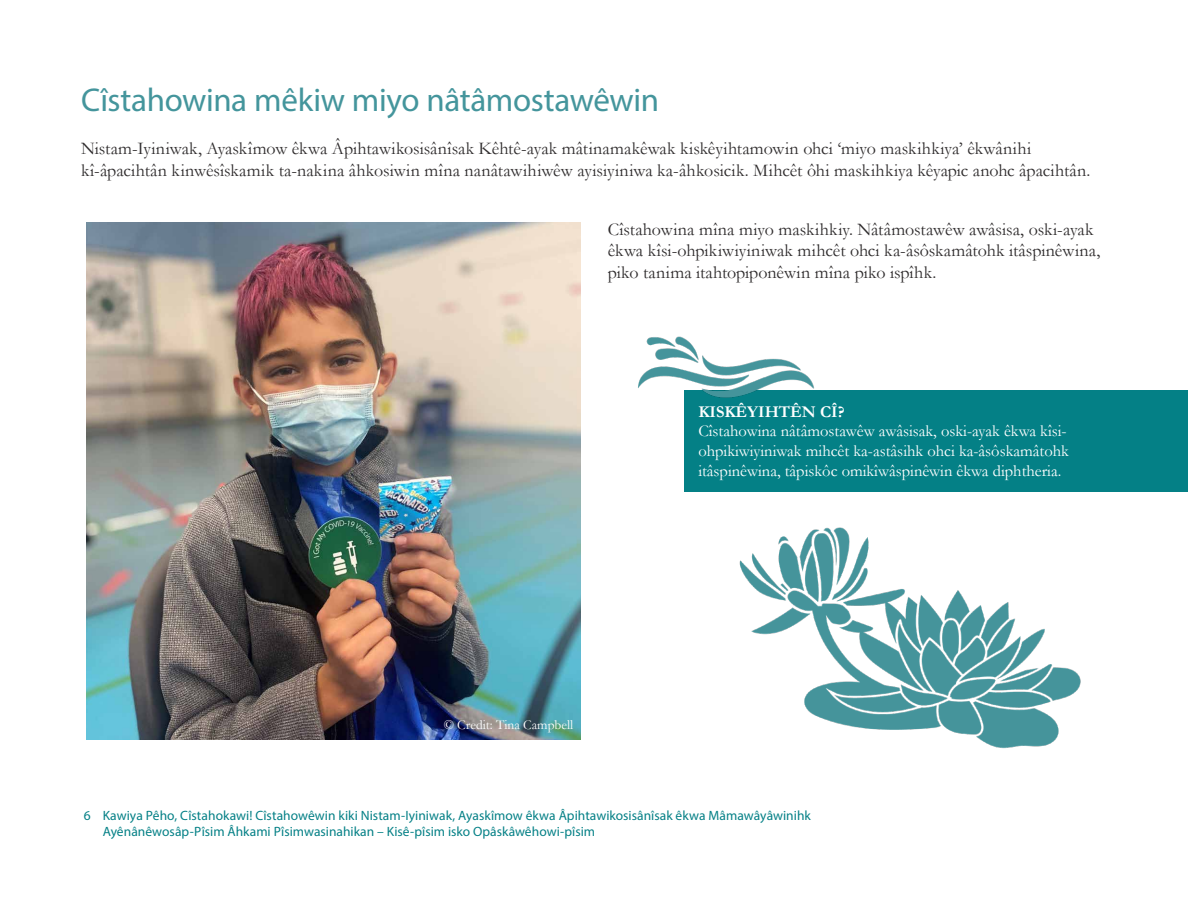
<style>
.page{position:relative;width:1188px;height:918px;background:#fff}
.page>*{position:absolute;margin:0;border:0;box-sizing:border-box;transform-origin:0 0}
.t1{font:33px "Myriad Pro";letter-spacing:-.01em;color:#44959c}
.t2{font:18px/21.6px "Garamond";letter-spacing:.005em;color:#2e2b2c}
.t3{font:16.5px/19.8px "Garamond";color:#fff}
.t4{font:700 16.5px "Garamond";color:#fff}
.t5{font:13.5px/16.5px "Myriad Pro";color:#048086}
.t6{font:13.5px "Garamond";color:#fff}
</style>
<div class="page">
<div style="left:685px;top:390px;width:503px;height:101px;background:#048086"></div>
<img style="left:638px;top:336px;width:176px;height:68px">
<img style="left:704px;top:491px;width:403px;height:258px">
<img style="left:86px;top:223px;width:494px;height:516px">
<h1 class="t1" style="left:81px;top:80px;width:580px">Cîstahowina mêkiw miyo nâtâmostawêwin</h1>
<p class="t2" style="left:81px;top:137px;width:1011px">Nistam-Iyiniwak, Ayaskîmow êkwa Âpihtawikosisânîsak Kêhtê-ayak mâtinamakêwak kiskêyihtamowin ohci ‘miyo maskihkiya’ êkwânihi kî-âpacihtân kinwêsîskamik ta-nakina âhkosiwin mîna nanâtawihiwêw ayisiyiniwa ka-âhkosicik. Mihcêt ôhi maskihkiya kêyapic anohc âpacihtân.</p>
<p class="t2" style="left:608px;top:218px;width:494px">Cîstahowina mîna miyo maskihkiy. Nâtâmostawêw awâsisa, oski-ayak êkwa kîsi-ohpikiwiyiniwak mihcêt ohci ka-âsôskamâtohk itâspinêwina, piko tanima itahtopiponêwin mîna piko ispîhk.</p>
<p class="t6" style="left:444px;top:716px;width:131px">© Credit: Tina Campbell</p>
<p class="t4" style="left:698px;top:400px;width:148px">KISKÊYIHTÊN CÎ?</p>
<p class="t3" style="left:698px;top:421px;width:372px">Cîstahowina nâtâmostawêw awâsisak, oski-ayak êkwa kîsi&shy;ohpikiwiyiniwak mihcêt ka-astâsihk ohci ka-âsôskamâtohk itâspinêwina, tâpiskôc omikîwâspinêwin êkwa diphtheria.</p>
<p class="t5" style="left:103px;top:807px;width:710px;text-indent:-19px">6 Kawiya Pêho, Cîstahokawi! Cîstahowêwin kiki Nistam-Iyiniwak, Ayaskîmow êkwa Âpihtawikosisânîsak êkwa Mâmawâyâwinihk<br>Ayênânêwosâp-Pîsim Âhkami Pîsimwasinahikan – Kisê-pîsim isko Opâskâwêhowi-pîsim</p>
</div>
